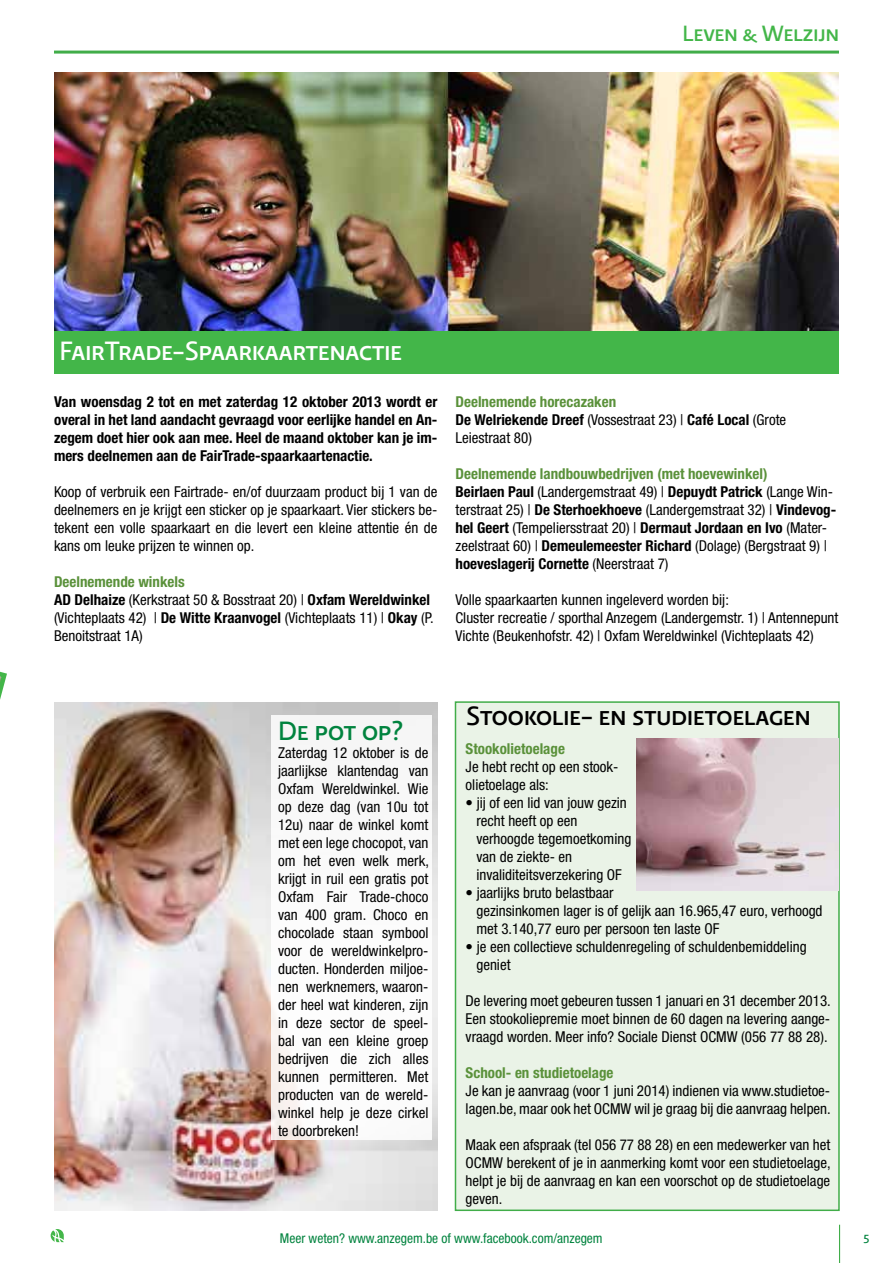
<style>
.page{position:relative;width:893px;height:1263px;background:#fff}
.page>*{position:absolute;margin:0;border:0;box-sizing:border-box;transform-origin:0 0}
.t1{font:500 27px "Relato Sans OT";color:#fff}
.t2{font:500 27px "Relato Sans OT";color:#000}
.t3{font:500 27px "Relato Sans OT";color:#00833e}
.t4{font:500 22.5px "Relato Sans OT";color:#43b649}
.t5{font:condensed 15px/18px "Helvetica Neue LT Std";color:#000}
.t6{font:700 condensed 15px/18px "Helvetica Neue LT Std";color:#000;text-align:justify}
.t7{font:700 condensed 15px "Helvetica Neue LT Std";color:#5a913a}
.t8{font:condensed 13.5px "Helvetica Neue LT Std";color:#00833e}
.t9{font:500 12px "Relato Sans OT";color:#00833e}
.s1{font-weight:700;color:#5a913a}
.s2{font-weight:700}
</style>
<div class="page">
<div style="left:455px;top:701px;width:385px;height:510px;background:#eaf3e7;border:2px solid #41ad49"></div>
<img style="left:54px;top:702px;width:383px;height:508px">
<div style="left:271px;top:715px;width:161px;height:424px;background:#fff"></div>
<div style="left:54px;top:330px;width:785px;height:44px;background:#43b649"></div>
<svg style="left:51px;top:1229px;width:13px;height:13px"></svg>
<hr style="left:839px;top:1225px;width:1px;height:38px;background:#41ad49">
<hr style="left:54px;top:51px;width:785px;height:3px;background:#41ad49">
<svg style="left:0;top:671px;width:7px;height:29px"></svg>
<img style="left:54px;top:72px;width:785px;height:258px">
<img style="left:636px;top:738px;width:203px;height:152px">
<h2 class="t4" style="left:682px;top:20px;width:158px">Leven &amp; Welzijn</h2>
<h1 class="t1" style="left:60px;top:335px;width:344px">FairTrade-Spaarkaartenactie</h1>
<p class="t6" style="left:54px;top:392px;width:385px">Van woensdag 2 tot en met zaterdag 12 oktober 2013 wordt er overal in het land aandacht gevraagd voor eerlijke handel en An&shy;zegem doet hier ook aan mee. Heel de maand oktober kan je im&shy;mers deelnemen aan de FairTrade-spaarkaartenactie.</p>
<p class="t5" style="left:54px;top:482px;width:385px;text-align:justify">Koop of verbruik een Fairtrade- en/of duurzaam product bij 1 van de deelnemers en je krijgt een sticker op je spaarkaart. Vier stickers be&shy;tekent een volle spaarkaart en die levert een kleine attentie én de kans om leuke prijzen te winnen op.</p>
<p class="t5" style="left:54px;top:572px;width:381px"><span class="s1">Deelnemende winkels<br></span><span class="s2">AD Delhaize</span> (Kerkstraat 50 &amp; Bosstraat 20) | <span class="s2">Oxfam Wereldwinkel </span>(Vichteplaats 42) | <span class="s2">De Witte Kraanvogel</span> (Vichteplaats 11) | <span class="s2">Okay</span> (P.<br>Benoitstraat 1A)</p>
<p class="t5" style="left:455px;top:392px;width:332px"><span class="s1">Deelnemende horecazaken<br></span><span class="s2">De Welriekende Dreef</span> (Vossestraat 23) | <span class="s2">Café Local</span> (Grote<br>Leiestraat 80)</p>
<p class="t5" style="left:455px;top:464px;width:382px"><span class="s1">Deelnemende landbouwbedrijven (met hoevewinkel)<br></span><span class="s2">Beirlaen Paul</span> (Landergemstraat 49) | <span class="s2">Depuydt Patrick</span> (Lange Win&shy;terstraat 25) | <span class="s2">De Sterhoekhoeve</span> (Landergemstraat 32) | <span class="s2">Vindevog&shy;hel Geert</span> (Tempeliersstraat 20) | <span class="s2">Dermaut Jordaan en Ivo</span> (Mater&shy;zeelstraat 60) | <span class="s2">Demeulemeester Richard</span> (Dolage) (Bergstraat 9) | <span class="s2">hoeveslagerij Cornette</span> (Neerstraat 7)</p>
<p class="t5" style="left:455px;top:590px;width:384px">Volle spaarkaarten kunnen ingeleverd worden bij:<br>Cluster recreatie / sporthal Anzegem (Landergemstr. 1) | Antennepunt<br>Vichte (Beukenhofstr. 42) | Oxfam Wereldwinkel (Vichteplaats 42)</p>
<h1 class="t3" style="left:278px;top:715px;width:127px">De pot op?</h1>
<p class="t5" style="left:278px;top:744px;width:152px;text-align:justify">Zaterdag 12 oktober is de jaarlijkse klantendag van Oxfam Wereldwinkel. Wie op deze dag (van 10u tot 12u) naar de winkel komt met een lege chocopot, van om het even welk merk, krijgt in ruil een gratis pot Oxfam Fair Trade-choco van 400 gram. Choco en chocolade staan symbool voor de wereldwinkelpro&shy;ducten. Honderden miljoe&shy;nen werknemers, waaron&shy;der heel wat kinderen, zijn in deze sector de speel&shy;bal van een kleine groep bedrijven die zich alles kunnen permitteren. Met producten van de wereld&shy;winkel help je deze cirkel te doorbreken!</p>
<h1 class="t2" style="left:466px;top:699px;width:346px">Stookolie- en studietoelagen</h1>
<p class="t7" style="left:466px;top:740px;width:101px">Stookolietoelage</p>
<p class="t5" style="left:466px;top:758px;width:154px">Je hebt recht op een stook&shy;olietoelage als:</p>
<p class="t5" style="left:476px;top:794px;width:156px;text-indent:-11px">• jij of een lid van jouw gezin recht heeft op een verhoogde tegemoetkoming van de ziekte- en invaliditeitsverzekering OF</p>
<p class="t5" style="left:476px;top:884px;width:348px;text-indent:-11px">• jaarlijks bruto belastbaar<br>gezinsinkomen lager is of gelijk aan 16.965,47 euro, verhoogd met 3.140,77 euro per persoon ten laste OF</p>
<p class="t5" style="left:476px;top:938px;width:332px;text-indent:-11px">• je een collectieve schuldenregeling of schuldenbemiddeling geniet</p>
<p class="t5" style="left:466px;top:992px;width:367px;text-align:justify">De levering moet gebeuren tussen 1 januari en 31 december 2013.<br>Een stookoliepremie moet binnen de 60 dagen na levering aange&shy;vraagd worden. Meer info? Sociale Dienst OCMW (056 77 88 28).</p>
<p class="t7" style="left:466px;top:1064px;width:149px">School- en studietoelage</p>
<p class="t5" style="left:466px;top:1082px;width:367px">Je kan je aanvraag (voor 1 juni 2014) indienen via www.studietoe&shy;lagen.be, maar ook het OCMW wil je graag bij die aanvraag helpen.</p>
<p class="t5" style="left:466px;top:1136px;width:367px;text-align:justify">Maak een afspraak (tel 056 77 88 28) en een medewerker van het OCMW berekent of je in aanmerking komt voor een studietoelage, helpt je bij de aanvraag en kan een voorschot op de studietoelage geven.</p>
<p class="t8" style="left:280px;top:1230px;width:324px">Meer weten? www.anzegem.be of www.facebook.com/anzegem</p>
<p class="t9" style="left:864px;top:1231px;width:7px">5</p>
</div>
